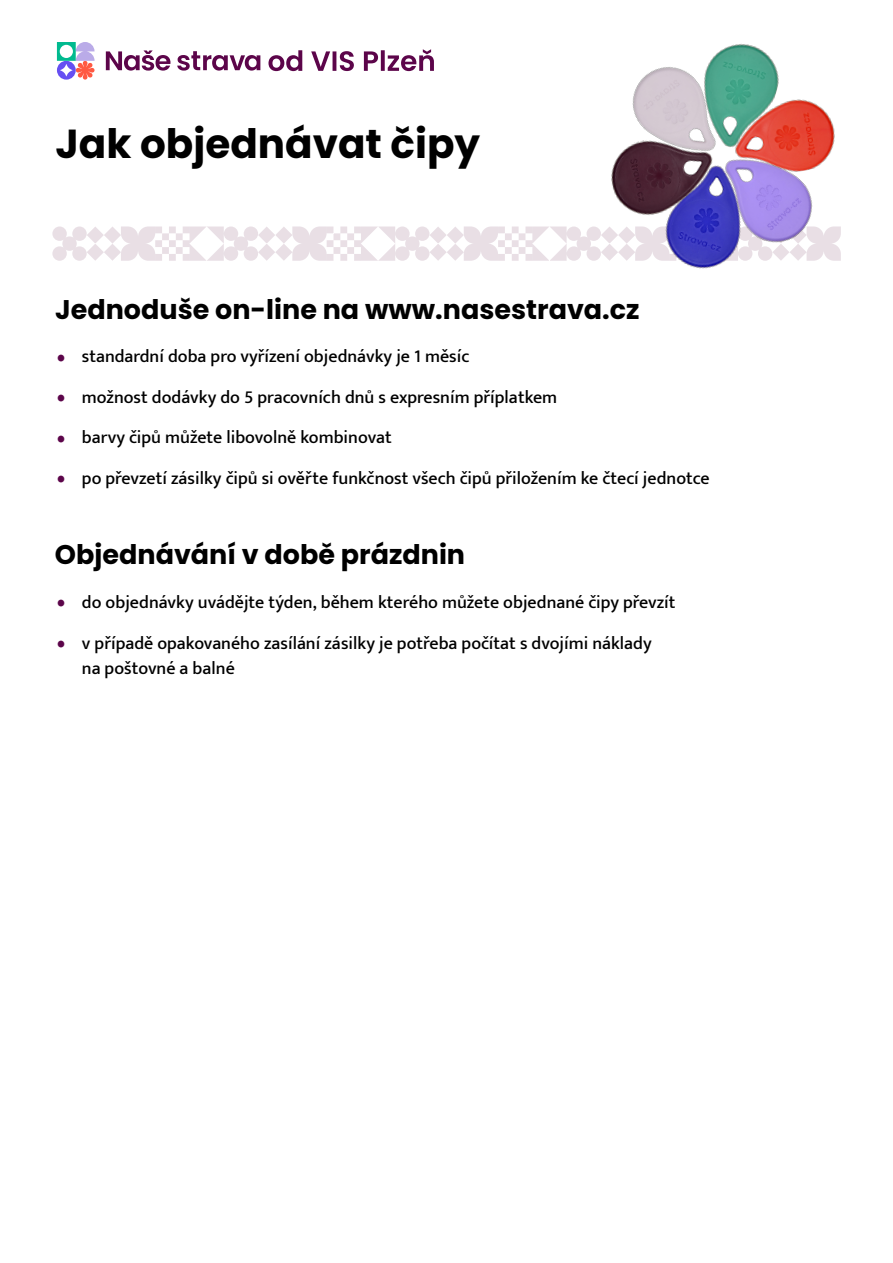
<style>
.page{position:relative;width:893px;height:1263px;background:#fff}
.page>*{position:absolute;margin:0;border:0;box-sizing:border-box;transform-origin:0 0}
.t1{font:700 40.5px "Poppins";color:#000}
.t2{font:700 27px "Poppins";color:#000}
.t3{font:500 25.5px/40.5px "Mukta";color:#5c054a;text-align:justify}
.t4{font:500 18px/25.5px "Mukta";color:#000}
</style>
<div class="page">
<svg style="left:52px;top:226px;width:788px;height:35px"></svg>
<svg style="left:57px;top:42px;width:38px;height:38px"></svg>
<svg style="left:106px;top:50px;width:154px;height:21px"></svg>
<svg style="left:268px;top:49px;width:166px;height:22px"></svg>
<img style="left:760px;top:182px;width:72px;height:77px">
<img style="left:654px;top:178px;width:106px;height:91px">
<img style="left:725px;top:99px;width:110px;height:83px">
<img style="left:724px;top:44px;width:63px;height:111px">
<img style="left:632px;top:49px;width:104px;height:129px">
<img style="left:611px;top:127px;width:111px;height:98px">
<h1 class="t1" style="left:56px;top:120px;width:426px">Jak objednávat čipy</h1>
<h2 class="t2" style="left:55px;top:293px;width:586px">Jednoduše on-line na www.nasestrava.cz</h2>
<h3 class="t3" style="left:57px;top:336px;width:11px">∙ ∙ ∙ ∙</h3>
<p class="t4" style="left:82px;top:343px;width:389px">standardní doba pro vyřízení objednávky je 1 měsíc</p>
<p class="t4" style="left:82px;top:384px;width:477px">možnost dodávky do 5 pracovních dnů s expresním příplatkem</p>
<p class="t4" style="left:82px;top:424px;width:311px">barvy čipů můžete libovolně kombinovat</p>
<p class="t4" style="left:82px;top:465px;width:629px">po převzetí zásilky čipů si ověřte funkčnost všech čipů přiložením ke čtecí jednotce</p>
<h2 class="t2" style="left:55px;top:539px;width:411px">Objednávání v době prázdnin</h2>
<h3 class="t3" style="left:57px;top:581px;width:11px">∙ ∙</h3>
<p class="t4" style="left:82px;top:589px;width:595px">do objednávky uvádějte týden, během kterého můžete objednané čipy převzít</p>
<p class="t4" style="left:82px;top:630px;width:571px">v případě opakovaného zasílání zásilky je potřeba počítat s dvojími náklady na poštovné a balné</p>
</div>
